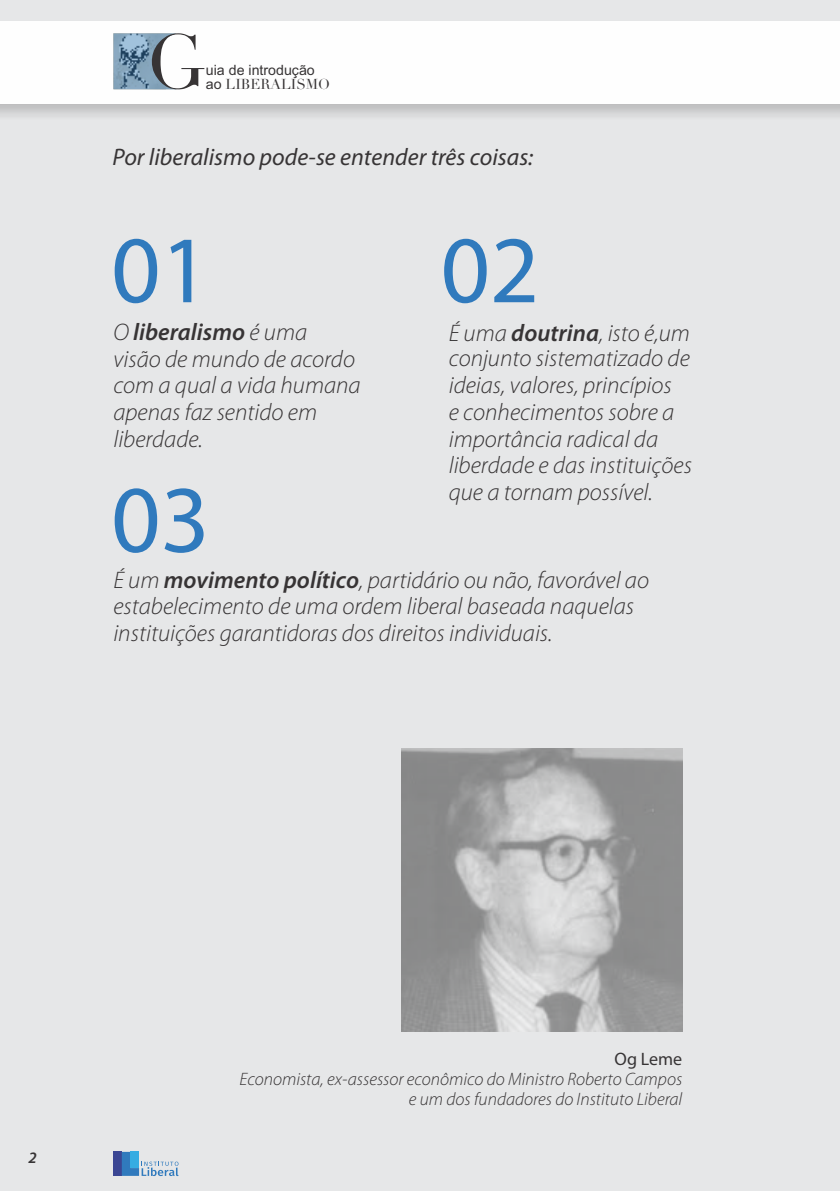
<style>
.page{position:relative;width:840px;height:1191px;background:#fff}
.page>*{position:absolute;margin:0;border:0;box-sizing:border-box;transform-origin:0 0}
.t1{font:96px "Myriad Pro";color:#307abd}
.t2{font:75.2px "Didot";color:#373435}
.t3{font:italic 300 24px/26.8px "Myriad Pro";color:#373435}
.t4{font:italic 24px "Myriad Pro";color:#373435}
.t5{font:italic 300 18px/20px "Myriad Pro";color:#373435;text-align:right}
.t6{font:18px "Myriad Pro";color:#373435}
.t7{font:italic 600 16px "Myriad Pro";color:#373435}
.t8{font:14.2px "Arial";color:#373435}
.t9{font:14.2px "Didot";color:#373435}
.s1{font-family:"Arial"}
.s2{font-weight:600}
</style>
<div class="page">
<div style="left:0;top:0;width:839px;height:1191px;background:#e6e7e8"></div>
<div style="left:113px;top:1151px;width:9px;height:24px;background:#3b4693"></div>
<svg style="left:122px;top:1151px;width:56px;height:25px"></svg>
<img style="left:0;top:103px;width:839px;height:14px">
<div style="left:0;top:21px;width:839px;height:82px;background:#fefefe"></div>
<svg style="left:113px;top:33px;width:63px;height:56px"></svg>
<img style="left:401px;top:748px;width:281px;height:283px">
<h2 class="t2" style="left:146px;top:17px;width:61px">G</h2>
<p class="t8" style="left:206px;top:65px;width:110px">uia de introdução</p>
<p class="t9" style="left:206px;top:76px;width:126px"><span class="s1">ao</span> LIBERALISMO</p>
<p class="t4" style="left:113px;top:147px;width:422px">Por liberalismo pode-se entender três coisas:</p>
<h1 class="t1" style="left:111px;top:230px;width:100px">01</h1>
<h1 class="t1" style="left:440px;top:230px;width:100px">02</h1>
<p class="t3" style="left:113px;top:321px;width:249px">O <span class="s2">liberalismo</span> é uma visão de mundo de acordo com a qual a vida humana apenas faz sentido em liberdade.</p>
<p class="t3" style="left:448px;top:321px;width:245px">É uma <span class="s2">doutrina</span>, isto é,um conjunto sistematizado de ideias, valores, princípios<br>e conhecimentos sobre a importância radical da liberdade e das instituições que a tornam possível.</p>
<h1 class="t1" style="left:111px;top:480px;width:100px">03</h1>
<p class="t3" style="left:113px;top:568px;width:537px">É um <span class="s2">movimento político</span>, partidário ou não, favorável ao estabelecimento de uma ordem liberal baseada naquelas instituições garantidoras dos direitos individuais.</p>
<p class="t7" style="left:28px;top:1150px;width:10px">2</p>
<p class="t6" style="left:614px;top:1051px;width:69px">Og Leme</p>
<p class="t5" style="left:239px;top:1070px;width:444px">Economista, ex-assessor econômico do Ministro Roberto Campos e um dos fundadores do Instituto Liberal</p>
</div>
